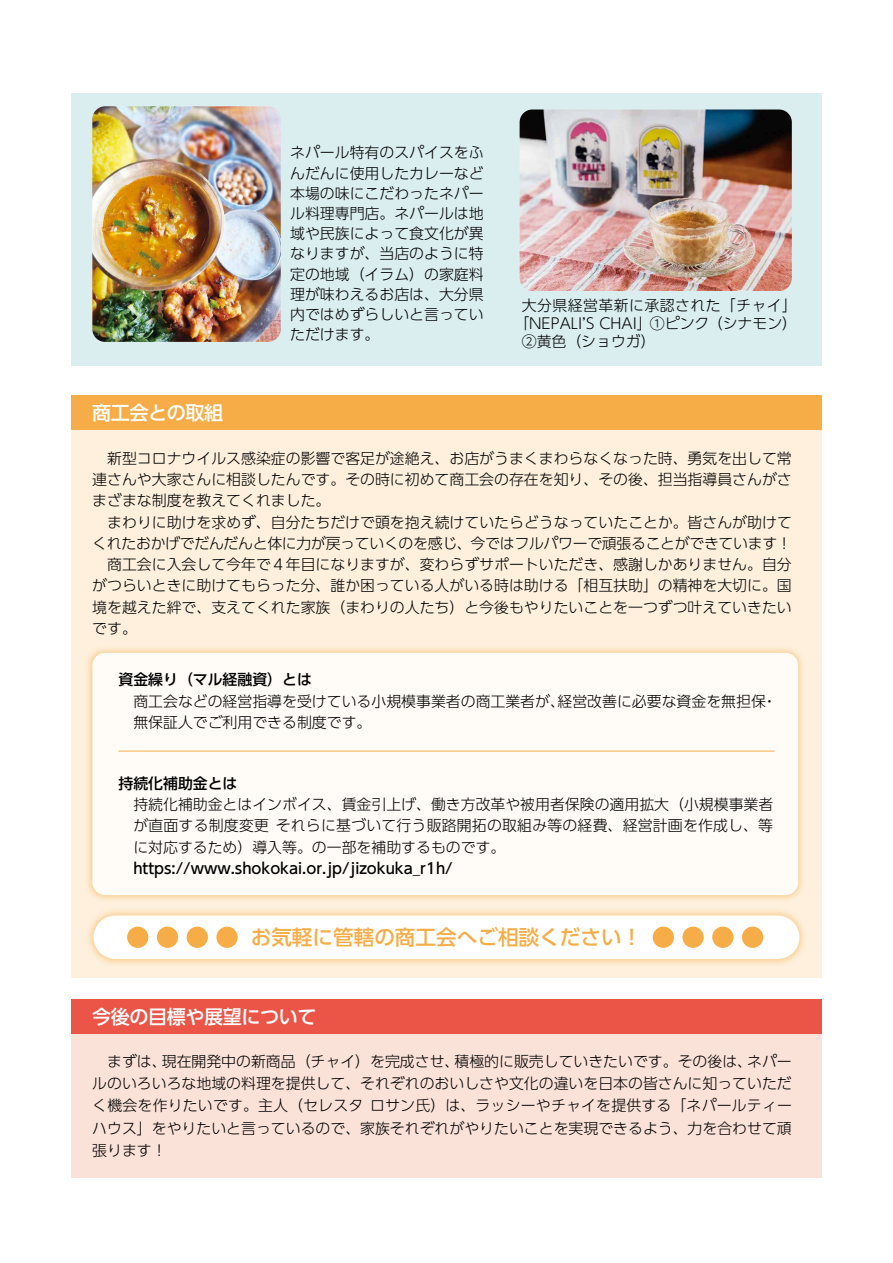
<style>
.page{position:relative;width:893px;height:1263px;background:#fff}
.page>*{position:absolute;margin:0;border:0;box-sizing:border-box;transform-origin:0 0}
.t1{font:500 20.55px "UD Shin Go Pr 6 N";color:#f6ad48}
.t2{font:500 19.2px "UD Shin Go Pr 6 N";letter-spacing:-.025em;color:#fff}
.t3{font:300 14.85px/21.3px "UD Shin Go Pr 6 N";color:#000}
.t4{font:500 14.85px "UD Shin Go Pr 6 N";color:#000}
.t5{font:300 14.85px "UD Shin Go Pr 6 N";letter-spacing:.03em;color:#000}
</style>
<div class="page">
<div style="left:71px;top:395px;width:751px;height:583px;background:#fef0dd"></div>
<div style="left:71px;top:395px;width:751px;height:34px;background:#f6ad48"></div>
<div style="left:85px;top:645px;width:721px;height:258px;background:#f6ad48;opacity:.75"></div>
<div style="left:92px;top:653px;width:706px;height:242px;background:#fffcf8;border-radius:13px"></div>
<div style="left:71px;top:999px;width:751px;height:179px;background:#fbe2d9"></div>
<div style="left:71px;top:999px;width:751px;height:34px;background:#ea5548"></div>
<div style="left:71px;top:94px;width:751px;height:272px;background:#daedef"></div>
<img style="left:92px;top:106px;width:189px;height:236px">
<img style="left:520px;top:109px;width:272px;height:182px">
<div style="left:86px;top:907px;width:722px;height:60px;background:#f6ad48;opacity:.53"></div>
<div style="left:94px;top:915px;width:705px;height:44px;background:#fff;border-radius:22px"></div>
<div style="left:742px;top:927px;width:21px;height:21px;background:#f6ad48;border-radius:50%"></div>
<div style="left:712px;top:927px;width:21px;height:21px;background:#f6ad48;border-radius:50%"></div>
<div style="left:682px;top:927px;width:22px;height:21px;background:#f6ad48;border-radius:50%"></div>
<div style="left:653px;top:927px;width:21px;height:21px;background:#f6ad48;border-radius:50%"></div>
<div style="left:216px;top:927px;width:22px;height:21px;background:#f6ad48;border-radius:50%"></div>
<div style="left:187px;top:927px;width:21px;height:21px;background:#f6ad48;border-radius:50%"></div>
<div style="left:157px;top:927px;width:21px;height:21px;background:#f6ad48;border-radius:50%"></div>
<div style="left:127px;top:927px;width:21px;height:21px;background:#f6ad48;border-radius:50%"></div>
<hr style="left:118px;top:751px;width:656px;height:1px;background:#f6ad48">
<p class="t2" style="left:92px;top:397px;width:133px">商工会との取組</p>
<p class="t3" style="left:290px;top:142px;width:195px;line-height:20.2px;text-align:justify">ネパール特有のスパイスをふんだんに使用したカレーなど本場の味にこだわったネパール料理専門店。ネパールは地域や民族によって食文化が異なりますが、当店のように特定の地域（イラム）の家庭料理が味わえるお店は、大分県内ではめずらしいと言っていただけます。</p>
<p class="t5" style="left:522px;top:293px;width:277px">大分県経営革新に承認された「チャイ「</p>
<p class="t3" style="left:514px;top:312px;width:284px">「NEPALI S’ CHAI」①ピンク（シナモン(</p>
<p class="t3" style="left:522px;top:330px;width:135px">②黄色（ショウガ(</p>
<p class="t3" style="left:92px;top:447px;width:701px">　新型コロナウイルス感染症の影響で客足が途絶え、お店がうまくまわらなくなった時、勇気を出して常連さんや大家さんに相談したんです。その時に初めて商工会の存在を知り、その後、担当指導員さんがさまざまな制度を教えてくれました。<br>　まわりに助けを求めず、自分たちだけで頭を抱え続けていたらどうなっていたことか。皆さんが助けてくれたおかげでだんだんと体に力が戻っていくのを感じ、今ではフルパワーで頑張ることができています!　商工会に入会して今年で４年目になりますが、変わらずサポートいただき、感謝しかありません。自分がつらいときに助けてもらった分、誰か困っている人がいる時は助ける「相互扶助」の精神を大切に。国境を越えた絆で、支えてくれた家族（まわりの人たち）と今後もやりたいことを一つずつ叶えていきたいです。</p>
<p class="t4" style="left:118px;top:668px;width:195px">資金繰り（マル経融資）とは</p>
<p class="t3" style="left:133px;top:690px;width:433px">商工会などの経営指導を受けている小規模事業者の商工業者が、無保証人でご利用できる制度です。</p>
<p class="t3" style="left:557px;top:690px;width:210px">経営改善に必要な資金を無担保</p>
<p class="t3" style="left:762px;top:690px;width:16px">・</p>
<p class="t4" style="left:118px;top:771px;width:121px">持続化補助金とは</p>
<p class="t3" style="left:133px;top:793px;width:641px;text-align:right">持続化補助金とはインボイス、賃金引上げ、働き方改革や被用者保険の適用拡大（小規模事業者それらに基づいて行う販路開拓の取組み等の経費、経営計画を作成し、等</p>
<p class="t3" style="left:133px;top:814px;width:374px">が直面する制度変更<br>に対応するため）導入等。の一部を補助するものです。</p>
<p class="t4" style="left:133px;top:856px;width:321px">https://www.shokokai.or.jp/jizokuka 1r_ h /</p>
<h1 class="t1" style="left:251px;top:920px;width:393px">お気軽に管轄の商工会へご相談ください!</h1>
<p class="t2" style="left:92px;top:1001px;width:226px">今後の目標や展望について</p>
<p class="t3" style="left:92px;top:1050px;width:76px">　まずは、</p>
<p class="t3" style="left:92px;top:1072px;width:701px">ルのいろいろな地域の料理を提供して、それぞれのおいしさや文化の違いを日本の皆さんに知っていただ</p>
<p class="t3" style="left:370px;top:1094px;width:423px">ロサン氏）は、ラッシーやチャイを提供する「ネパールティー</p>
<p class="t3" style="left:747px;top:1050px;width:46px">ネパー</p>
<p class="t3" style="left:162px;top:1050px;width:299px">現在開発中の新商品（チャイ）を完成させ、</p>
<p class="t3" style="left:454px;top:1050px;width:299px">積極的に販売していきたいです。その後は、</p>
<p class="t3" style="left:92px;top:1094px;width:701px;line-height:22.4px">く機会を作りたいです。主人（セレスタ<br>ハウス」をやりたいと言っているので、家族それぞれがやりたいことを実現できるよう、力を合わせて頑張ります!</p>
</div>
